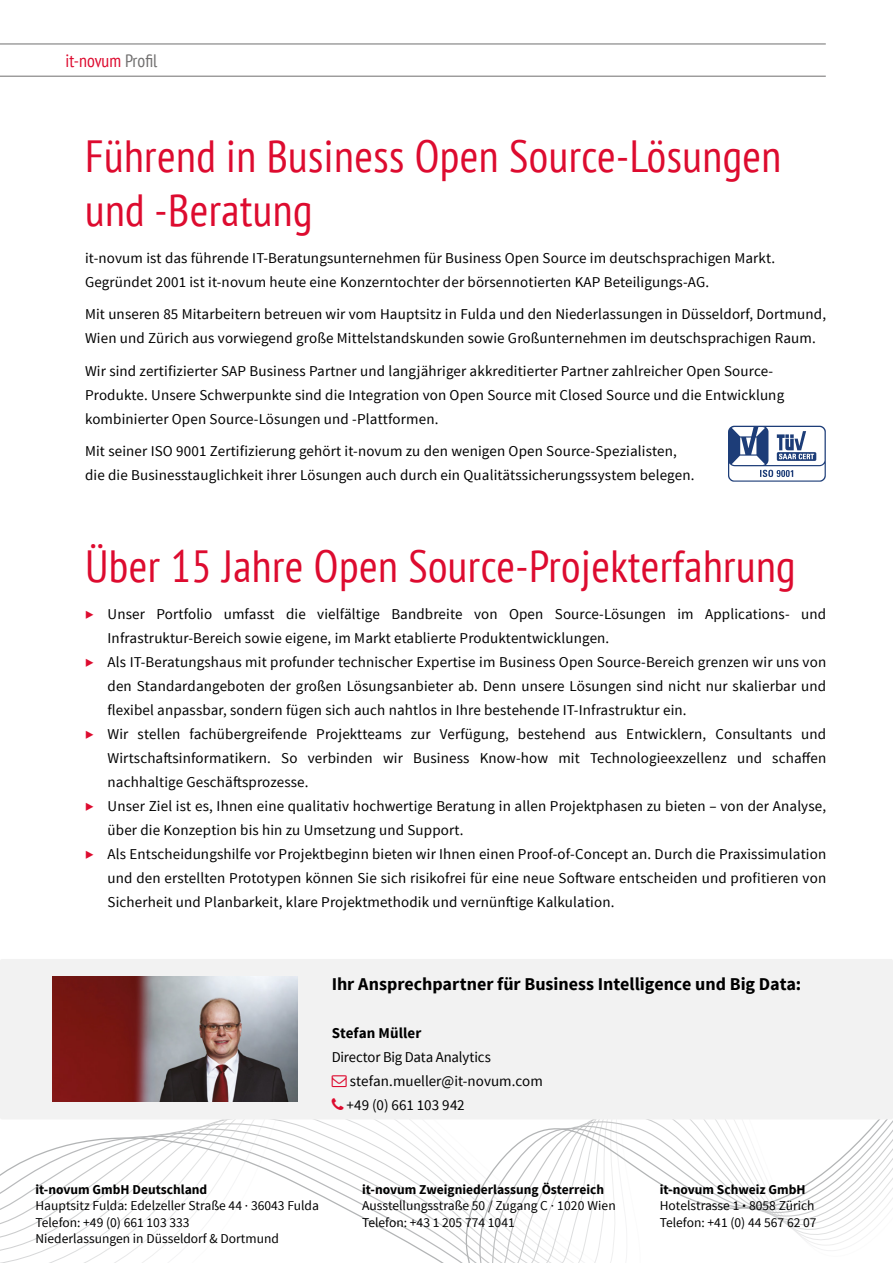
<style>
.page{position:relative;width:893px;height:1263px;background:#fff}
.page>*{position:absolute;margin:0;border:0;box-sizing:border-box;transform-origin:0 0}
.t1{font:condensed 45px/54px "PT Sans";letter-spacing:.01em;color:#dd0b2f}
.t2{font:700 18px "Source Sans Pro";color:#000}
.t3{font:condensed 18px "PT Sans";color:#dd0b2f}
.t4{font:15px/24px "Source Sans Pro";letter-spacing:.01em;color:#000}
.t5{font:700 15px "Source Sans Pro";letter-spacing:.005em;color:#000}
.t6{font:13.5px/16.2px "Source Sans Pro";color:#000}
.t7{font:700 13.5px "Source Sans Pro";color:#000}
.s1{color:#706f6f}
.s2{color:#dd0b2f}
.s3{font-weight:700}
</style>
<div class="page">
<hr style="left:0;top:44px;width:826px;height:1px;background:#706f6f">
<hr style="left:0;top:76px;width:826px;height:1px;background:#706f6f">
<svg style="left:0;top:1119px;width:893px;height:144px"></svg>
<div style="left:0;top:959px;width:893px;height:160px;background:#f2f2f2;border-radius:2px"></div>
<img style="left:52px;top:976px;width:246px;height:125px">
<svg style="left:728px;top:426px;width:98px;height:56px"></svg>
<p class="t3" style="left:65px;top:49px;width:93px">it-novum <span class="s1">Profil</span></p>
<h1 class="t1" style="left:85px;top:128px;width:698px">Führend in Business Open Source-Lösungen und -Beratung</h1>
<p class="t4" style="left:85px;top:246px;width:692px">it-novum ist das führende IT-Beratungsunternehmen für Business Open Source im deutschsprachigen Markt.<br>Gegründet 2001 ist it-novum heute eine Konzerntochter der börsennotierten KAP Beteiligungs-AG.</p>
<p class="t4" style="left:85px;top:302px;width:743px">Mit unseren 85 Mitarbeitern betreuen wir vom Hauptsitz in Fulda und den Niederlassungen in Düsseldorf, Dortmund,<br>Wien und Zürich aus vorwiegend große Mittelstandskunden sowie Großunternehmen im deutschsprachigen Raum.</p>
<p class="t4" style="left:85px;top:359px;width:701px">Wir sind zertifizierter SAP Business Partner und langjähriger akkreditierter Partner zahlreicher Open Source-<br>Produkte. Unsere Schwerpunkte sind die Integration von Open Source mit Closed Source und die Entwicklung kombinierter Open Source-Lösungen und -Plattformen.</p>
<p class="t4" style="left:85px;top:439px;width:611px">Mit seiner ISO 9001 Zertifizierung gehört it-novum zu den wenigen Open Source-Spezialisten, die die Businesstauglichkeit ihrer Lösungen auch durch ein Qualitätssicherungssystem belegen.</p>
<h1 class="t1" style="left:85px;top:538px;width:712px">Über 15 Jahre Open Source-Projekterfahrung</h1>
<p class="t4" style="left:85px;top:602px;width:743px"><span class="s2">▶</span> Unser Portfolio umfasst die vielfältige Bandbreite von Open Source-Lösungen im Applications- und</p>
<p class="t4" style="left:108px;top:626px;width:503px">Infrastruktur-Bereich sowie eigene, im Markt etablierte Produktentwicklungen.</p>
<p class="t4" style="left:85px;top:650px;width:743px"><span class="s2">▶</span> Als IT-Beratungshaus mit profunder technischer Expertise im Business Open Source-Bereich grenzen wir uns von</p>
<p class="t4" style="left:108px;top:674px;width:720px">den Standardangeboten der großen Lösungsanbieter ab. Denn unsere Lösungen sind nicht nur skalierbar und</p>
<p class="t4" style="left:108px;top:698px;width:581px">flexibel anpassbar, sondern fügen sich auch nahtlos in Ihre bestehende IT-Infrastruktur ein.</p>
<p class="t4" style="left:85px;top:722px;width:743px"><span class="s2">▶</span> Wir stellen fachübergreifende Projektteams zur Verfügung, bestehend aus Entwicklern, Consultants und</p>
<p class="t4" style="left:108px;top:746px;width:720px">Wirtschaftsinformatikern. So verbinden wir Business Know-how mit Technologieexzellenz und schaffen</p>
<p class="t4" style="left:108px;top:770px;width:203px">nachhaltige Geschäftsprozesse.</p>
<p class="t4" style="left:85px;top:794px;width:743px"><span class="s2">▶</span> Unser Ziel ist es, Ihnen eine qualitativ hochwertige Beratung in allen Projektphasen zu bieten – von der Analyse,</p>
<p class="t4" style="left:108px;top:818px;width:358px">über die Konzeption bis hin zu Umsetzung und Support.</p>
<p class="t4" style="left:85px;top:842px;width:743px"><span class="s2">▶</span> Als Entscheidungshilfe vor Projektbeginn bieten wir Ihnen einen Proof-of-Concept an. Durch die Praxissimulation</p>
<p class="t4" style="left:108px;top:866px;width:720px">und den erstellten Prototypen können Sie sich risikofrei für eine neue Software entscheiden und profitieren von</p>
<p class="t4" style="left:108px;top:890px;width:508px">Sicherheit und Planbarkeit, klare Projektmethodik und vernünftige Kalkulation.</p>
<p class="t2" style="left:332px;top:972px;width:471px">Ihr Ansprechpartner für Business Intelligence und Big Data:</p>
<p class="t5" style="left:332px;top:1023px;width:91px">Stefan Müller</p>
<p class="t4" style="left:346px;top:1045px;width:198px;text-indent:-15px">Director Big Data Analytics stefan.mueller@it-novum.com +49 (0) 661 103 942</p>
<p class="t7" style="left:36px;top:1181px;width:173px">it-novum GmbH Deutschland</p>
<p class="t6" style="left:36px;top:1198px;width:285px">Hauptsitz Fulda: Edelzeller Straße 44 · 36043 Fulda<br>Telefon: +49 (0) 661 103 333<br>Niederlassungen in Düsseldorf &amp; Dortmund</p>
<p class="t7" style="left:362px;top:1181px;width:244px">it-novum Zweigniederlassung Österreich</p>
<p class="t6" style="left:362px;top:1198px;width:255px">Ausstellungsstraße 50 / Zugang C · 1020 Wien<br>Telefon: +43 1 205 774 1041</p>
<p class="t6" style="left:660px;top:1182px;width:158px"><span class="s3">it-novum Schweiz GmbH<br></span>Hotelstrasse 1 <span class="s3">·</span> 8058 Zürich<br>Telefon: +41 (0) 44 567 62 07</p>
</div>
